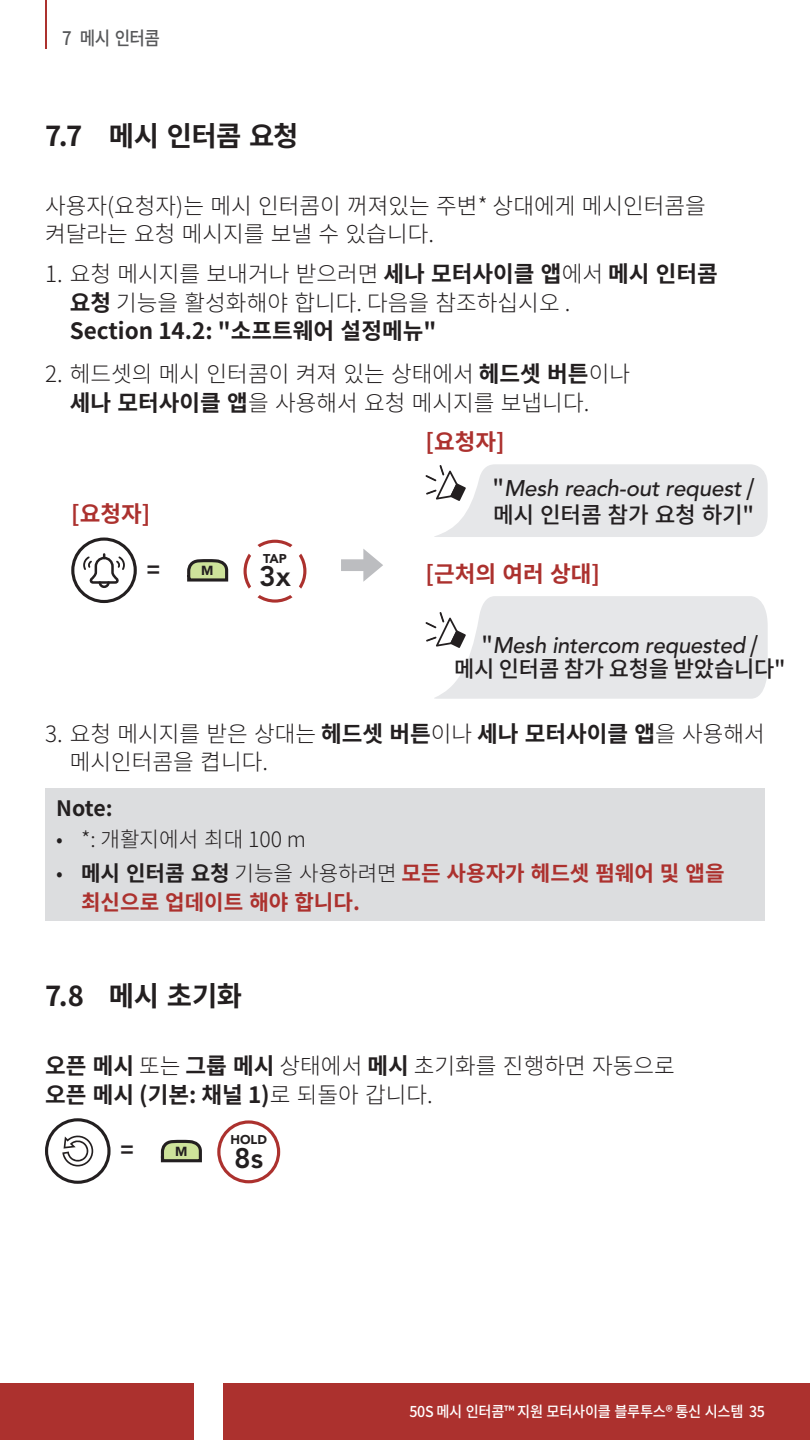
<style>
.page{position:relative;width:810px;height:1440px;background:#fff}
.page>*{position:absolute;margin:0;border:0;box-sizing:border-box;transform-origin:0 0}
.t1{font:800 28.12px "Avenir LT Std";color:#231f20}
.t2{font:800 28px "Avenir LT Std";color:#231f20}
.t3{font:700 27.5px "Noto Sans CJ Kkr";letter-spacing:-.015em;color:#231f20}
.Body{font:300 22.5px/28.8px "Noto Sans CJ Kkr";color:#231f20}
.voice{font:italic 500 22.5px/27.5px "Avenir LT Std";letter-spacing:-.01em;color:#231f20}
.Body_Title_Red{font:700 22.5px "Noto Sans CJ Kkr";color:#ac312e}
.t4{font:700 22.5px "Noto Sans CJ Kkr";color:#231f20}
.t5{font:700 21.25px/28.8px "Noto Sans CJ Kkr";color:#ac312e}
.t6{font:300 21.25px "Noto Sans CJ Kkr";color:#231f20}
.NOTE{font:700 21.25px "Noto Sans CJ Kkr";color:#231f20}
.t7{font:500 18.75px "Noto Sans CJ Kkr";color:#57585a;scale:.9 1}
.t8{font:500 15px "Noto Sans CJ Kkr";letter-spacing:-.02em;color:#fff;scale:.95 1}
.t9{font:900 13px "Avenir LT Std";color:#231f20}
.t10{font:900 12.62px "Avenir LT Std";color:#231f20}
.s1{font-weight:700}
.s2{font-family:"Noto Sans CJ Kkr";font-style:normal}
.s3{font-weight:300;color:#231f20}
.s4{color:#231f20}
</style>
<div class="page">
<div style="left:0;top:1383px;width:194px;height:57px;background:#ac312e"></div>
<div style="left:223px;top:1383px;width:587px;height:57px;background:#ac312e"></div>
<hr style="left:45px;top:0;width:1px;height:49px;background:#ac312e">
<svg style="left:71px;top:538px;width:66px;height:65px"></svg>
<svg style="left:187px;top:559px;width:41px;height:23px"></svg>
<svg style="left:244px;top:540px;width:62px;height:63px"></svg>
<svg style="left:341px;top:549px;width:42px;height:33px"></svg>
<svg style="left:426px;top:464px;width:342px;height:73px;background:#e6e7e9"></svg>
<svg style="left:426px;top:596px;width:342px;height:103px;background:#e7e8ea"></svg>
<div style="left:45px;top:788px;width:720px;height:133px;background:#dcdddf"></div>
<svg style="left:45px;top:1118px;width:66px;height:66px"></svg>
<svg style="left:161px;top:1140px;width:41px;height:22px"></svg>
<svg style="left:217px;top:1120px;width:63px;height:63px"></svg>
<p class="t7" style="left:62px;top:28px;width:110px">7 메시 인터콤</p>
<p class="t3" style="left:45px;top:120px;width:255px">7.7 메시 인터콤 요청</p>
<p class="Body" style="left:45px;top:192px;width:662px">사용자(요청자)는 메시 인터콤이 꺼져있는 주변* 상대에게 메시인터콤을 켜달라는 요청 메시지를 보낼 수 있습니다.</p>
<p class="Body" style="left:70px;top:260px;width:650px;text-indent:-25px">1. 요청 메시지를 보내거나 받으러면 <span class="s1">세나 모터사이클 앱</span>에서 <span class="s1">메시 인터콤 요청</span> 기능을 활성화해야 합니다. 다음을 참조하십시오 .<br><span class="s1">Section 14.2: "소프트웨어 설정메뉴"</span></p>
<p class="Body" style="left:70px;top:360px;width:562px;text-indent:-25px">2. 헤드셋의 메시 인터콤이 켜져 있는 상태에서 <span class="s1">헤드셋 버튼</span>이나 <span class="s1">세나 모터사이클 앱</span>을 사용해서 요청 메시지를 보냅니다.</p>
<p class="Body_Title_Red" style="left:71px;top:501px;width:81px">[요청자]</p>
<p class="t4" style="left:147px;top:557px;width:15px">=</p>
<p class="t9" style="left:201px;top:563px;width:14px">M</p>
<p class="t1" style="left:259px;top:560px;width:33px">3x</p>
<p class="t10" style="left:263px;top:551px;width:25px">TAP</p>
<p class="Body_Title_Red" style="left:426px;top:429px;width:81px">[요청자]</p>
<p class="voice" style="left:493px;top:475px;width:264px"><span class="s2">"</span>Mesh reach-out request <span class="s2">/ 메시 인터콤 참가 요청 하기"</span></p>
<p class="Body_Title_Red" style="left:426px;top:561px;width:176px">[근처의 여러 상대]</p>
<p class="voice" style="left:454px;top:634px;width:333px;line-height:24.4px;text-align:center"><span class="s2">"</span>Mesh intercom requested <span class="s2">/<br>메시 인터콤 참가 요청을 받았습니다"</span></p>
<p class="Body" style="left:70px;top:720px;width:697px;text-indent:-25px">3. 요청 메시지를 받은 상대는 <span class="s1">헤드셋 버튼</span>이나 <span class="s1">세나 모터사이클 앱</span>을 사용해서 메시인터콤을 켭니다.</p>
<p class="NOTE" style="left:56px;top:797px;width:58px">Note:</p>
<p class="t6" style="left:56px;top:827px;width:251px">• *: 개활지에서 최대 100 m</p>
<p class="t5" style="left:81px;top:859px;width:645px;text-indent:-25px"><span class="s3">•</span> <span class="s4">메시 인터콤 요청</span> <span class="s3">기능을 사용하려면</span> 모든 사용자가 헤드셋 펌웨어 및 앱을 최신으로 업데이트 해야 합니다.</p>
<p class="t3" style="left:45px;top:981px;width:199px">7.8 메시 초기화</p>
<p class="Body" style="left:45px;top:1052px;width:631px"><span class="s1">오픈 메시</span> 또는 <span class="s1">그룹 메시</span> 상태에서 <span class="s1">메시</span> 초기화를 진행하면 자동으로 <span class="s1">오픈 메시 (기본: 채널 1)</span>로 되돌아 갑니다.</p>
<p class="t4" style="left:121px;top:1137px;width:15px">=</p>
<p class="t9" style="left:175px;top:1143px;width:14px">M</p>
<p class="t2" style="left:234px;top:1141px;width:31px">8s</p>
<p class="t10" style="left:230px;top:1132px;width:38px">HOLD</p>
<p class="t8" style="left:409px;top:1404px;width:376px">50S 메시 인터콤™ 지원 모터사이클 블루투스® 통신 시스템 35</p>
</div>
